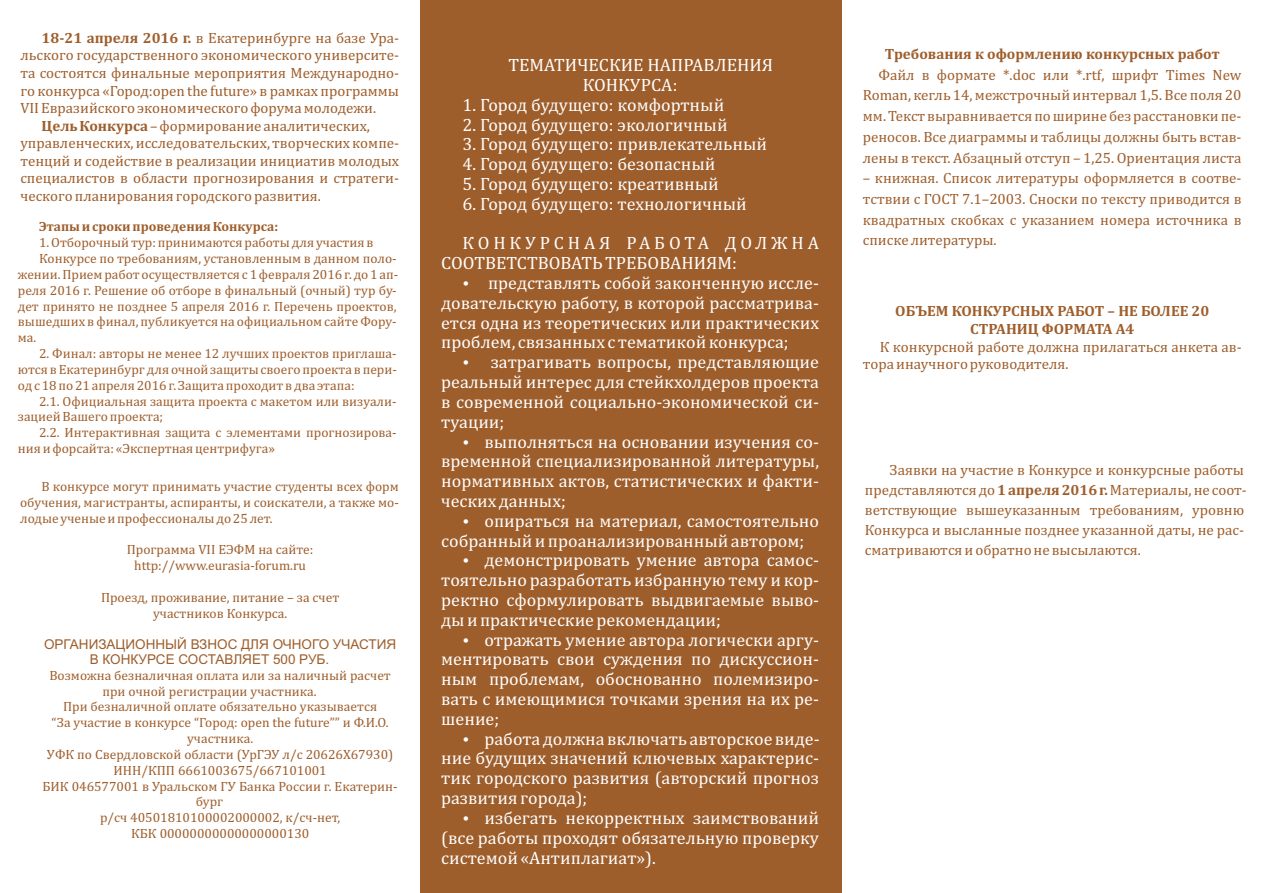
<style>
.page{position:relative;width:1262px;height:893px;background:#fff}
.page>*{position:absolute;margin:0;border:0;box-sizing:border-box;transform-origin:0 0}
.t1{font:18px/19.8px "Cambria";color:#fff}
.t2{font:15px/20.7px "Cambria";color:#9e5e2c;text-align:justify}
.t3{font:700 15px/17.5px "Cambria";color:#9e5e2c;text-align:center}
.t4{font:13.5px/15.9px "Cambria";color:#9e5e2c;text-align:justify}
.t5{font:13.5px/15.1px "Arial";color:#9e5e2c}
.t6{font:700 13.5px "Cambria";color:#9e5e2c}
.s1{font-weight:700}
</style>
<div class="page">
<div style="left:420px;top:0;width:421px;height:893px;background:#9e5e2c"></div>
<p class="t2" style="left:42px;top:28px;width:359px"><span class="s1">18-21 апреля 2016 г.</span> в Екатеринбурге на базе Ура-</p>
<p class="t2" style="left:20px;top:46px;width:380px">льского государственного экономического университе-</p>
<p class="t2" style="left:20px;top:63px;width:380px">та состоятся финальные мероприятия Международно-</p>
<p class="t2" style="left:20px;top:81px;width:380px">го конкурса «Город:open the future» в рамках программы</p>
<p class="t2" style="left:20px;top:99px;width:357px">VII Евразийского экономического форума молодежи.</p>
<p class="t2" style="left:42px;top:116px;width:330px"><span class="s1">Цель Конкурса</span>– формирование аналитических,</p>
<p class="t2" style="left:20px;top:134px;width:380px">управленческих, исследовательских, творческих компе-</p>
<p class="t2" style="left:20px;top:151px;width:380px">тенций и содействие в реализации инициатив молодых</p>
<p class="t2" style="left:20px;top:169px;width:380px">специалистов в области прогнозирования и стратеги-</p>
<p class="t2" style="left:20px;top:186px;width:302px">ческого планирования городского развития.</p>
<p class="t6" style="left:39px;top:221px;width:240px">Этапы и сроки проведения Конкурса:</p>
<p class="t4" style="left:39px;top:235px;width:336px">1. Отборочный тур: принимаются работы для участия в</p>
<p class="t4" style="left:39px;top:251px;width:359px">Конкурсе по требованиям, установленным в данном поло-</p>
<p class="t4" style="left:18px;top:267px;width:382px">жении. Прием работ осуществляется с 1 февраля 2016 г. до 1 ап-</p>
<p class="t4" style="left:18px;top:283px;width:380px">реля 2016 г. Решение об отборе в финальный (очный) тур бу-</p>
<p class="t4" style="left:18px;top:299px;width:380px">дет принято не позднее 5 апреля 2016 г. Перечень проектов,</p>
<p class="t4" style="left:18px;top:315px;width:380px">вышедших в финал, публикуется на официальном сайте Фору-</p>
<p class="t4" style="left:18px;top:330px;width:20px">ма.</p>
<p class="t4" style="left:18px;top:346px;width:380px;text-indent:21px">2. Финал: авторы не менее 12 лучших проектов приглаша&shy;ются в Екатеринбург для очной защиты своего проекта в пери&shy;од с 18 по 21 апреля 2016 г. Защита проходит в два этапа:</p>
<p class="t4" style="left:18px;top:394px;width:380px;text-indent:21px">2.1. Официальная защита проекта с макетом или визуали&shy;зацией Вашего проекта;</p>
<p class="t4" style="left:18px;top:425px;width:380px;text-indent:21px">2.2. Интерактивная защита с элементами прогнозирова&shy;ния и форсайта: «Экспертная центрифуга»</p>
<p class="t4" style="left:20px;top:479px;width:380px;text-indent:21px">В конкурсе могут принимать участие студенты всех форм обучения, магистранты, аспиранты, и соискатели, а также мо&shy;лодые ученые и профессионалы до 25 лет.</p>
<p class="t4" style="left:127px;top:542px;width:188px;text-align:center">Программа VII ЕЭФМ на сайте: http://www.eurasia-forum.ru</p>
<p class="t4" style="left:101px;top:590px;width:240px;text-align:center">Проезд, проживание, питание – за счет участников Конкурса.</p>
<p class="t5" style="left:90px;top:637px;width:308px;text-indent:-46px">ОРГАНИЗАЦИОННЫЙ ВЗНОС ДЛЯ ОЧНОГО УЧАСТИЯ<br>В КОНКУРСЕ СОСТАВЛЯЕТ 500 РУБ.</p>
<p class="t4" style="left:49px;top:668px;width:343px">Возможна безналичная оплата или за наличный расчет</p>
<p class="t4" style="left:102px;top:683px;width:216px">при очной регистрации участника.</p>
<p class="t4" style="left:63px;top:699px;width:315px">При безналичной оплате обязательно указывается</p>
<p class="t4" style="left:52px;top:715px;width:338px">“За участие в конкурсе “Город: open the future”” и Ф.И.О.</p>
<p class="t4" style="left:187px;top:731px;width:67px">участника.</p>
<p class="t4" style="left:47px;top:747px;width:348px">УФК по Свердловской области (УрГЭУ л/с 20626Х67930)</p>
<p class="t4" style="left:114px;top:763px;width:215px">ИНН/КПП 6661003675/667101001</p>
<p class="t4" style="left:43px;top:778px;width:357px">БИК 046577001 в Уральском ГУ Банка России г. Екатерин-</p>
<p class="t4" style="left:196px;top:794px;width:29px">бург</p>
<p class="t4" style="left:100px;top:810px;width:242px">р/сч 40501810100002000002, к/сч-нет,</p>
<p class="t4" style="left:131px;top:826px;width:180px">КБК 00000000000000000130</p>
<p class="t1" style="left:583px;top:56px;width:192px;text-indent:-74px">ТЕМАТИЧЕСКИЕ НАПРАВЛЕНИЯ<br>КОНКУРСА:</p>
<p class="t1" style="left:462px;top:96px;width:263px">1. Город будущего: комфортный</p>
<p class="t1" style="left:462px;top:116px;width:267px">2. Город будущего: экологичный</p>
<p class="t1" style="left:462px;top:135px;width:306px">3. Город будущего: привлекательный</p>
<p class="t1" style="left:462px;top:155px;width:254px">4. Город будущего: безопасный</p>
<p class="t1" style="left:462px;top:175px;width:258px">5. Город будущего: креативный</p>
<p class="t1" style="left:462px;top:185px;width:358px;line-height:39.6px">6. Город будущего: технологичный<br>КОНКУРСНАЯ РАБОТА ДОЛЖНА</p>
<p class="t1" style="left:441px;top:254px;width:297px">СООТВЕТСТВОВАТЬ ТРЕБОВАНИЯМ:</p>
<p class="t1" style="left:488px;top:274px;width:332px">представлять собой законченную иссле-</p>
<p class="t1" style="left:441px;top:294px;width:379px">довательскую работу, в которой рассматрива-</p>
<p class="t1" style="left:441px;top:314px;width:379px">ется одна из теоретических или практических</p>
<p class="t1" style="left:441px;top:333px;width:349px">проблем, связанных с тематикой конкурса;</p>
<p class="t1" style="left:491px;top:353px;width:330px">затрагивать вопросы, представляющие</p>
<p class="t1" style="left:441px;top:373px;width:379px">реальный интерес для стейкхолдеров проекта</p>
<p class="t1" style="left:441px;top:393px;width:379px">в современной социально-экономической си-</p>
<p class="t1" style="left:441px;top:413px;width:65px">туации;</p>
<p class="t1" style="left:484px;top:432px;width:336px">выполняться на основании изучения со-</p>
<p class="t1" style="left:441px;top:452px;width:379px">временной специализированной литературы,</p>
<p class="t1" style="left:441px;top:472px;width:379px">нормативных актов, статистических и факти-</p>
<p class="t1" style="left:441px;top:492px;width:126px">ческих данных;</p>
<p class="t1" style="left:484px;top:512px;width:336px">опираться на материал, самостоятельно</p>
<p class="t1" style="left:441px;top:531px;width:365px">собранный и проанализированный автором;</p>
<p class="t1" style="left:484px;top:551px;width:336px">демонстрировать умение автора самос-</p>
<p class="t1" style="left:441px;top:571px;width:379px">тоятельно разработать избранную тему и кор-</p>
<p class="t1" style="left:441px;top:591px;width:379px">ректно сформулировать выдвигаемые выво-</p>
<p class="t1" style="left:441px;top:611px;width:281px">ды и практические рекомендации;</p>
<p class="t1" style="left:484px;top:630px;width:336px">отражать умение автора логически аргу-</p>
<p class="t1" style="left:441px;top:650px;width:379px">ментировать свои суждения по дискуссион-</p>
<p class="t1" style="left:441px;top:670px;width:379px">ным проблемам, обоснованно полемизиро-</p>
<p class="t1" style="left:441px;top:690px;width:379px">вать с имеющимися точками зрения на их ре-</p>
<p class="t1" style="left:441px;top:710px;width:59px">шение;</p>
<p class="t1" style="left:484px;top:729px;width:337px">работа должна включать авторское виде-</p>
<p class="t1" style="left:441px;top:749px;width:379px">ние будущих значений ключевых характерис-</p>
<p class="t1" style="left:441px;top:769px;width:379px">тик городского развития (авторский прогноз</p>
<p class="t1" style="left:441px;top:789px;width:148px">развития города);</p>
<p class="t1" style="left:484px;top:809px;width:336px">избегать некорректных заимствований</p>
<p class="t1" style="left:441px;top:828px;width:379px">(все работы проходят обязательную проверку</p>
<p class="t1" style="left:441px;top:848px;width:216px">системой «Антиплагиат»).</p>
<p class="t3" style="left:885px;top:46px;width:336px">Требования к оформлению конкурсных работ</p>
<p class="t2" style="left:862px;top:65px;width:380px;text-indent:16px">Файл в формате *.doc или *.rtf, шрифт Times New Roman, кегль 14, межстрочный интервал 1,5. Все поля 20 мм. Текст выравнивается по ширине без расстановки пе&shy;реносов. Все диаграммы и таблицы должны быть встав&shy;лены в текст. Абзацный отступ – 1,25. Ориентация листа</p>
<p class="t2" style="left:862px;top:169px;width:380px">– книжная. Список литературы оформляется в соотве&shy;тствии с ГОСТ 7.1–2003. Сноски по тексту приводится в квадратных скобках с указанием номера источника в списке литературы.</p>
<p class="t3" style="left:895px;top:303px;width:316px">ОБЪЕМ КОНКУРСНЫХ РАБОТ – НЕ БОЛЕЕ 20<br>СТРАНИЦ ФОРМАТА А4</p>
<p class="t2" style="left:863px;top:338px;width:380px;line-height:17.5px;text-indent:17px">К конкурсной работе должна прилагаться анкета ав&shy;тора инаучного руководителя.</p>
<p class="t2" style="left:865px;top:461px;width:383px;line-height:19.8px;text-align:left;text-indent:25px">Заявки на участие в Конкурсе и конкурсные работы представляются до <span class="s1">1 апреля 2016 г.</span>Материалы, не соот&shy;ветствующие вышеуказанным требованиям, уровню Конкурса и высланные позднее указанной даты, не рас&shy;сматриваются и обратно не высылаются.</p>
</div>
